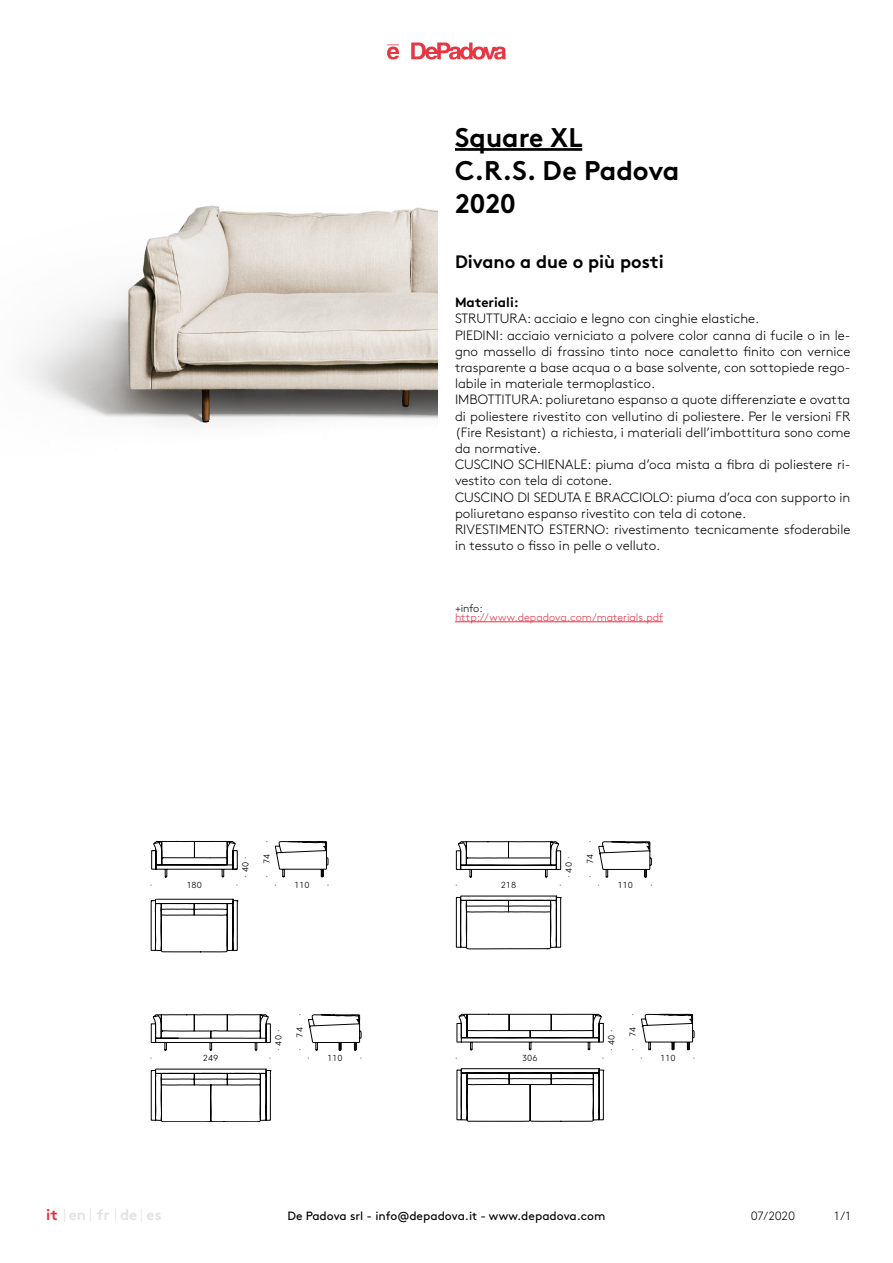
<style>
.page{position:relative;width:893px;height:1263px;background:#fff}
.page>*{position:absolute;margin:0;border:0;box-sizing:border-box;transform-origin:0 0}
.t1{font:700 27px/33px "Brown";color:#000}
.t2{font:700 18px "Brown";color:#000}
.t3{font:700 15px "Brown";color:#e4e3e3}
.t4{font:700 15px "Brown";color:#e73042}
.t5{font:300 13.5px/16.2px "Brown";color:#000}
.t6{font:700 13.5px "Brown";color:#000}
.t7{font:12px "Brown";color:#000}
.t8{font:300 12px "Brown";letter-spacing:-.005em;color:#000}
.t9{font:300 10.95px "Brown";color:#e73042}
.t10{font:300 10.95px "Brown";color:#000}
.t11{font:300 8.7px "Caros Soft";color:#000}
.s1{color:#e4e3e3}
</style>
<div class="page">
<svg style="left:387px;top:43px;width:119px;height:17px"></svg>
<hr style="left:455px;top:621px;width:208px;height:1px;background:#e73042">
<hr style="left:455px;top:148px;width:127px;height:3px;background:#000">
<img style="left:23px;top:205px;width:415px;height:221px">
<svg style="left:151px;top:1014px;width:211px;height:108px"></svg>
<svg style="left:457px;top:1013px;width:237px;height:108px"></svg>
<svg style="left:456px;top:841px;width:196px;height:108px"></svg>
<svg style="left:151px;top:840px;width:177px;height:112px"></svg>
<h1 class="t1" style="left:455px;top:124px;width:226px">Square XL<br>C.R.S. De Padova<br>2020</h1>
<h2 class="t2" style="left:455px;top:255px;width:210px">Divano a due o più posti</h2>
<p class="t6" style="left:455px;top:297px;width:65px">Materiali:</p>
<p class="t5" style="left:455px;top:311px;width:397px">STRUTTURA: acciaio e legno con cinghie elastiche.<br>PIEDINI: acciaio verniciato a polvere color canna di fucile o in le&shy;gno massello di frassino tinto noce canaletto finito con vernice trasparente a base acqua o a base solvente, con sottopiede rego&shy;labile in materiale termoplastico.<br>IMBOTTITURA: poliuretano espanso a quote differenziate e ovatta di poliestere rivestito con vellutino di poliestere. Per le versioni FR (Fire Resistant) a richiesta, i materiali dell’imbottitura sono come da normative.<br>CUSCINO SCHIENALE: piuma d’oca mista a fibra di poliestere ri&shy;vestito con tela di cotone.<br>CUSCINO DI SEDUTA E BRACCIOLO: piuma d’oca con supporto in poliuretano espanso rivestito con tela di cotone.<br>RIVESTIMENTO ESTERNO: rivestimento tecnicamente sfoderabile in tessuto o fisso in pelle o velluto.</p>
<p class="t10" style="left:455px;top:602px;width:29px">+info:</p>
<p class="t9" style="left:455px;top:611px;width:210px">http://www.depadova.com/materials.pdf</p>
<p class="t11" style="left:262px;top:843px;width:4px;rotate:-90deg">·</p>
<p class="t11" style="left:585px;top:843px;width:4px;rotate:-90deg">·</p>
<p class="t11" style="left:240px;top:878px;width:23px;rotate:-90deg">· 40 ·</p>
<p class="t11" style="left:262px;top:878px;width:26px;rotate:-90deg">· 74</p>
<p class="t11" style="left:564px;top:878px;width:23px;rotate:-90deg">· 40 ·</p>
<p class="t11" style="left:585px;top:878px;width:26px;rotate:-90deg">· 74</p>
<p class="t11" style="left:150px;top:880px;width:4px">·</p>
<p class="t11" style="left:186px;top:880px;width:17px">180</p>
<p class="t11" style="left:236px;top:880px;width:4px">·</p>
<p class="t11" style="left:274px;top:880px;width:37px">· 110</p>
<p class="t11" style="left:327px;top:880px;width:4px">·</p>
<p class="t11" style="left:455px;top:880px;width:4px">·</p>
<p class="t11" style="left:501px;top:880px;width:17px">218</p>
<p class="t11" style="left:559px;top:880px;width:4px">·</p>
<p class="t11" style="left:598px;top:880px;width:37px">· 110</p>
<p class="t11" style="left:650px;top:880px;width:4px">·</p>
<p class="t11" style="left:295px;top:1016px;width:4px;rotate:-90deg">·</p>
<p class="t11" style="left:628px;top:1016px;width:4px;rotate:-90deg">·</p>
<p class="t11" style="left:273px;top:1051px;width:23px;rotate:-90deg">· 40 ·</p>
<p class="t11" style="left:295px;top:1051px;width:26px;rotate:-90deg">· 74</p>
<p class="t11" style="left:606px;top:1051px;width:23px;rotate:-90deg">· 40 ·</p>
<p class="t11" style="left:628px;top:1051px;width:25px;rotate:-90deg">· 74</p>
<p class="t11" style="left:150px;top:1053px;width:4px">·</p>
<p class="t11" style="left:203px;top:1053px;width:17px">249</p>
<p class="t11" style="left:269px;top:1053px;width:4px">·</p>
<p class="t11" style="left:307px;top:1053px;width:37px">· 110</p>
<p class="t11" style="left:360px;top:1053px;width:4px">·</p>
<p class="t11" style="left:455px;top:1053px;width:4px">·</p>
<p class="t11" style="left:522px;top:1053px;width:17px">306</p>
<p class="t11" style="left:602px;top:1053px;width:4px">·</p>
<p class="t11" style="left:640px;top:1053px;width:37px">· 110</p>
<p class="t11" style="left:693px;top:1053px;width:4px">·</p>
<p class="t4" style="left:46px;top:1206px;width:41px">it <span class="s1">en</span></p>
<p class="t3" style="left:120px;top:1206px;width:19px">de</p>
<p class="t3" style="left:97px;top:1206px;width:14px">fr</p>
<p class="t3" style="left:147px;top:1206px;width:16px">es</p>
<p class="t7" style="left:287px;top:1212px;width:320px">De Padova srl - info@depadova.it - www.depadova.com</p>
<p class="t8" style="left:751px;top:1212px;width:46px">07/2020</p>
<p class="t8" style="left:834px;top:1212px;width:18px">1 / 1</p>
</div>
